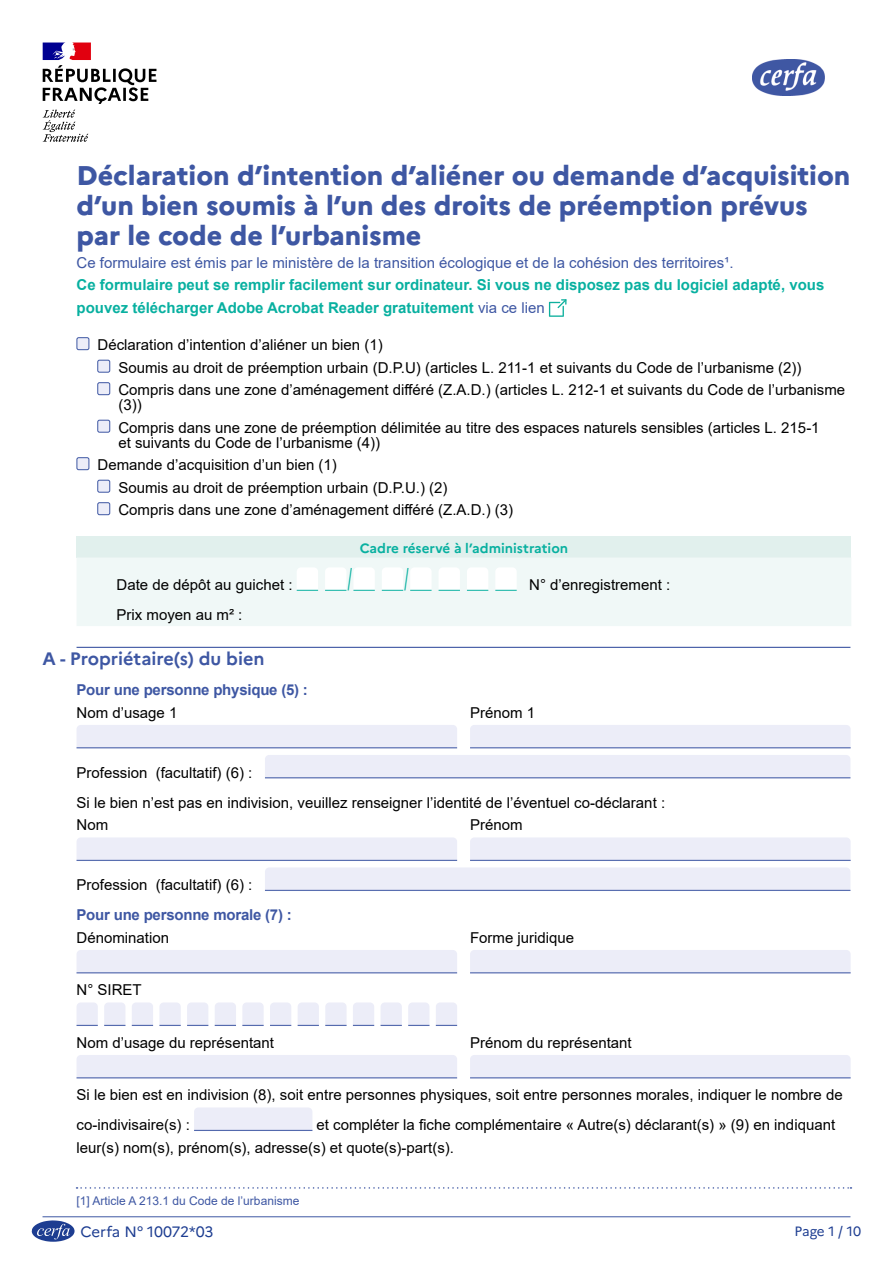
<style>
.page{position:relative;width:893px;height:1263px;background:#fff}
.page>*{position:absolute;margin:0;border:0;box-sizing:border-box;transform-origin:0 0}
.t1{font:30px "Arial";color:#08b0a0;scale:.5 1}
.h1_-_titre_cerfa{font:800 27px/30px "Marianne";color:#3e57a3}
.h3_-_titre_sous-part{font:700 18px "Marianne";color:#3e57a3}
.sur-titre_champs_-_n{font:15px/30px "Arial";color:#000}
.t2{font:700 15px/22.5px "Arial";color:#08b0a0}
.LigneBleue_SousTitre{font:15px "Arial";color:#3e57a3}
.UtilisationFormulair{font:15px "Arial";color:#000}
.sur-titre_champs_-_n-2{font:700 15px "Arial";letter-spacing:-.015em;color:#3e57a3}
.t3{font:15px "Marianne";letter-spacing:-.01em;color:#1d3d91}
.UtilisationFormulair-2{font:700 13.5px "Marianne";color:#08b0a0}
.t4{font:13.5px "Marianne";letter-spacing:-.01em;color:#1d3d91}
.notes{font:12px "Arial";color:#3e57a3}
.s1{font-weight:400;color:#3e57a3}
.s2{font-weight:700;color:#3e57a3}
</style>
<div class="page">
<hr style="left:43px;top:1216px;width:807px;height:1px;background:#3e57a3">
<img style="left:752px;top:59px;width:73px;height:37px">
<svg style="left:43px;top:43px;width:113px;height:61px"></svg>
<svg style="left:43px;top:110px;width:45px;height:32px"></svg>
<svg style="left:31px;top:1220px;width:44px;height:22px"></svg>
<hr style="left:77px;top:647px;width:773px;height:1px;background:#3e57a3">
<div style="left:77px;top:725px;width:380px;height:22px;background:#ecedf8"></div>
<hr style="left:77px;top:747px;width:380px;height:1px;background:#3e57a3">
<div style="left:470px;top:725px;width:381px;height:22px;background:#ecedf8"></div>
<hr style="left:470px;top:747px;width:381px;height:1px;background:#3e57a3">
<div style="left:265px;top:755px;width:585px;height:22px;background:#ecedf8"></div>
<hr style="left:265px;top:777px;width:585px;height:1px;background:#3e57a3">
<div style="left:77px;top:837px;width:380px;height:23px;background:#ecedf8"></div>
<hr style="left:77px;top:860px;width:380px;height:1px;background:#3e57a3">
<div style="left:470px;top:837px;width:381px;height:23px;background:#ecedf8"></div>
<hr style="left:470px;top:860px;width:381px;height:1px;background:#3e57a3">
<div style="left:265px;top:867px;width:585px;height:23px;background:#ecedf8"></div>
<hr style="left:265px;top:890px;width:585px;height:1px;background:#3e57a3">
<div style="left:77px;top:950px;width:380px;height:22px;background:#ecedf8"></div>
<hr style="left:77px;top:972px;width:380px;height:1px;background:#3e57a3">
<div style="left:470px;top:950px;width:381px;height:22px;background:#ecedf8"></div>
<hr style="left:470px;top:972px;width:381px;height:1px;background:#3e57a3">
<svg style="left:77px;top:1003px;width:21px;height:23px"></svg>
<svg style="left:104px;top:1003px;width:21px;height:23px"></svg>
<svg style="left:132px;top:1003px;width:21px;height:23px"></svg>
<svg style="left:159px;top:1003px;width:22px;height:23px"></svg>
<svg style="left:187px;top:1003px;width:21px;height:23px"></svg>
<svg style="left:215px;top:1003px;width:21px;height:23px"></svg>
<svg style="left:242px;top:1003px;width:22px;height:23px"></svg>
<svg style="left:270px;top:1003px;width:21px;height:23px"></svg>
<svg style="left:298px;top:1003px;width:21px;height:23px"></svg>
<svg style="left:325px;top:1003px;width:22px;height:23px"></svg>
<svg style="left:353px;top:1003px;width:21px;height:23px"></svg>
<svg style="left:381px;top:1003px;width:21px;height:23px"></svg>
<svg style="left:408px;top:1003px;width:21px;height:23px"></svg>
<svg style="left:436px;top:1003px;width:21px;height:23px"></svg>
<div style="left:77px;top:1055px;width:380px;height:22px;background:#ecedf8"></div>
<hr style="left:77px;top:1077px;width:380px;height:1px;background:#3e57a3">
<div style="left:470px;top:1055px;width:381px;height:22px;background:#ecedf8"></div>
<hr style="left:470px;top:1077px;width:381px;height:1px;background:#3e57a3">
<div style="left:194px;top:1108px;width:118px;height:22px;background:#ecedf8"></div>
<hr style="left:194px;top:1130px;width:118px;height:1px;background:#3e57a3">
<svg style="left:549px;top:299px;width:17px;height:18px"></svg>
<svg style="left:77px;top:1187px;width:774px;height:2px"></svg>
<div style="left:77px;top:338px;width:12px;height:12px;background:#ecedf8;border-radius:2px"></div>
<div style="left:77px;top:337px;width:12px;height:13px;border:1px solid #3e57a3;border-radius:2px"></div>
<div style="left:98px;top:360px;width:12px;height:12px;background:#ecedf8;border-radius:2px"></div>
<div style="left:97px;top:360px;width:13px;height:13px;border:1px solid #3e57a3;border-radius:2px"></div>
<div style="left:98px;top:383px;width:12px;height:12px;background:#ecedf8;border-radius:2px"></div>
<div style="left:97px;top:382px;width:13px;height:13px;border:1px solid #3e57a3;border-radius:2px"></div>
<div style="left:98px;top:420px;width:12px;height:12px;background:#ecedf8;border-radius:2px"></div>
<div style="left:97px;top:420px;width:13px;height:13px;border:1px solid #3e57a3;border-radius:2px"></div>
<div style="left:77px;top:458px;width:12px;height:12px;background:#ecedf8;border-radius:2px"></div>
<div style="left:77px;top:457px;width:12px;height:13px;border:1px solid #3e57a3;border-radius:2px"></div>
<div style="left:98px;top:480px;width:12px;height:12px;background:#ecedf8;border-radius:2px"></div>
<div style="left:97px;top:480px;width:13px;height:13px;border:1px solid #3e57a3;border-radius:2px"></div>
<div style="left:98px;top:503px;width:12px;height:12px;background:#ecedf8;border-radius:2px"></div>
<div style="left:97px;top:502px;width:13px;height:13px;border:1px solid #3e57a3;border-radius:2px"></div>
<div style="left:77px;top:536px;width:774px;height:21px;background:#e1f0ed"></div>
<div style="left:77px;top:557px;width:774px;height:69px;background:#f0f8f7"></div>
<svg style="left:297px;top:567px;width:21px;height:24px"></svg>
<svg style="left:325px;top:567px;width:21px;height:24px"></svg>
<svg style="left:353px;top:567px;width:22px;height:24px"></svg>
<svg style="left:382px;top:567px;width:21px;height:24px"></svg>
<svg style="left:410px;top:567px;width:22px;height:24px"></svg>
<svg style="left:439px;top:567px;width:21px;height:24px"></svg>
<svg style="left:467px;top:567px;width:21px;height:24px"></svg>
<svg style="left:495px;top:567px;width:22px;height:24px"></svg>
<p class="h1_-_titre_cerfa" style="left:77px;top:160px;width:775px">Déclaration d’intention d’aliéner ou demande d’acquisition d’un bien soumis à l’un des droits de préemption prévus par le code de l’urbanisme</p>
<p class="LigneBleue_SousTitre" style="left:77px;top:252px;width:658px">Ce formulaire est émis par le ministère de la transition écologique et de la cohésion des territoires¹.</p>
<p class="t2" style="left:77px;top:274px;width:749px">Ce formulaire peut se remplir facilement sur ordinateur. Si vous ne disposez pas du logiciel adapté, vous pouvez télécharger Adobe Acrobat Reader gratuitement <span class="s1">via ce lien</span></p>
<p class="sur-titre_champs_-_n" style="left:98px;top:330px;width:287px">Déclaration d’intention d’aliéner un bien (1)</p>
<p class="sur-titre_champs_-_n" style="left:118px;top:352px;width:685px">Soumis au droit de préemption urbain (D.P.U) (articles L. 211-1 et suivants du Code de l’urbanisme (2))</p>
<p class="sur-titre_champs_-_n" style="left:118px;top:382px;width:728px;line-height:15px">Compris dans une zone d’aménagement différé (Z.A.D.) (articles L. 212-1 et suivants du Code de l’urbanisme (3))</p>
<p class="sur-titre_champs_-_n" style="left:118px;top:420px;width:703px;line-height:15px">Compris dans une zone de préemption délimitée au titre des espaces naturels sensibles (articles L. 215-1 et suivants du Code de l’urbanisme (4))</p>
<p class="sur-titre_champs_-_n" style="left:98px;top:450px;width:241px">Demande d’acquisition d’un bien (1)</p>
<p class="sur-titre_champs_-_n" style="left:118px;top:472px;width:331px">Soumis au droit de préemption urbain (D.P.U.) (2)</p>
<p class="sur-titre_champs_-_n" style="left:118px;top:495px;width:396px">Compris dans une zone d’aménagement différé (Z.A.D.) (3)</p>
<p class="UtilisationFormulair-2" style="left:360px;top:539px;width:210px">Cadre réservé à l’administration</p>
<p class="UtilisationFormulair" style="left:117px;top:574px;width:177px">Date de dépôt au guichet :</p>
<p class="t1" style="left:348px;top:559px;width:10px">/</p>
<p class="t1" style="left:405px;top:559px;width:10px">/</p>
<p class="UtilisationFormulair" style="left:529px;top:574px;width:143px">N° d’enregistrement :</p>
<p class="UtilisationFormulair" style="left:117px;top:604px;width:127px">Prix moyen au m² :</p>
<p class="h3_-_titre_sous-part" style="left:43px;top:648px;width:224px">A - Propriétaire(s) du bien</p>
<p class="sur-titre_champs_-_n-2" style="left:77px;top:679px;width:233px">Pour une personne physique (5) :</p>
<p class="sur-titre_champs_-_n" style="left:77px;top:697px;width:102px">Nom d’usage 1</p>
<p class="sur-titre_champs_-_n" style="left:470px;top:697px;width:67px">Prénom 1</p>
<p class="sur-titre_champs_-_n" style="left:77px;top:757px;width:590px">Profession (facultatif) (6) :<br>Si le bien n’est pas en indivision, veuillez renseigner l’identité de l’éventuel co-déclarant :</p>
<p class="sur-titre_champs_-_n" style="left:77px;top:810px;width:33px">Nom</p>
<p class="sur-titre_champs_-_n" style="left:470px;top:810px;width:54px">Prénom</p>
<p class="sur-titre_champs_-_n" style="left:77px;top:870px;width:217px">Profession (facultatif) (6) :<br><span class="s2">Pour une personne morale (7) :</span></p>
<p class="sur-titre_champs_-_n" style="left:77px;top:922px;width:94px">Dénomination</p>
<p class="sur-titre_champs_-_n" style="left:470px;top:922px;width:106px">Forme juridique</p>
<p class="sur-titre_champs_-_n" style="left:77px;top:975px;width:67px">N° SIRET</p>
<p class="sur-titre_champs_-_n" style="left:77px;top:1027px;width:199px">Nom d’usage du représentant</p>
<p class="sur-titre_champs_-_n" style="left:470px;top:1027px;width:163px">Prénom du représentant</p>
<p class="sur-titre_champs_-_n" style="left:77px;top:1080px;width:768px">Si le bien est en indivision (8), soit entre personnes physiques, soit entre personnes morales, indiquer le nombre de co-indivisaire(s) :</p>
<p class="sur-titre_champs_-_n" style="left:77px;top:1113px;width:760px;line-height:22.5px;text-indent:240px">et compléter la fiche complémentaire « Autre(s) déclarant(s) » (9) en indiquant leur(s) nom(s), prénom(s), adresse(s) et quote(s)-part(s).</p>
<p class="notes" style="left:77px;top:1193px;width:224px">[1] Article A 213.1 du Code de l’urbanisme</p>
<p class="t3" style="left:80px;top:1222px;width:135px">Cerfa N° 10072*03</p>
<p class="t4" style="left:795px;top:1223px;width:68px">Page 1 / 10</p>
</div>
